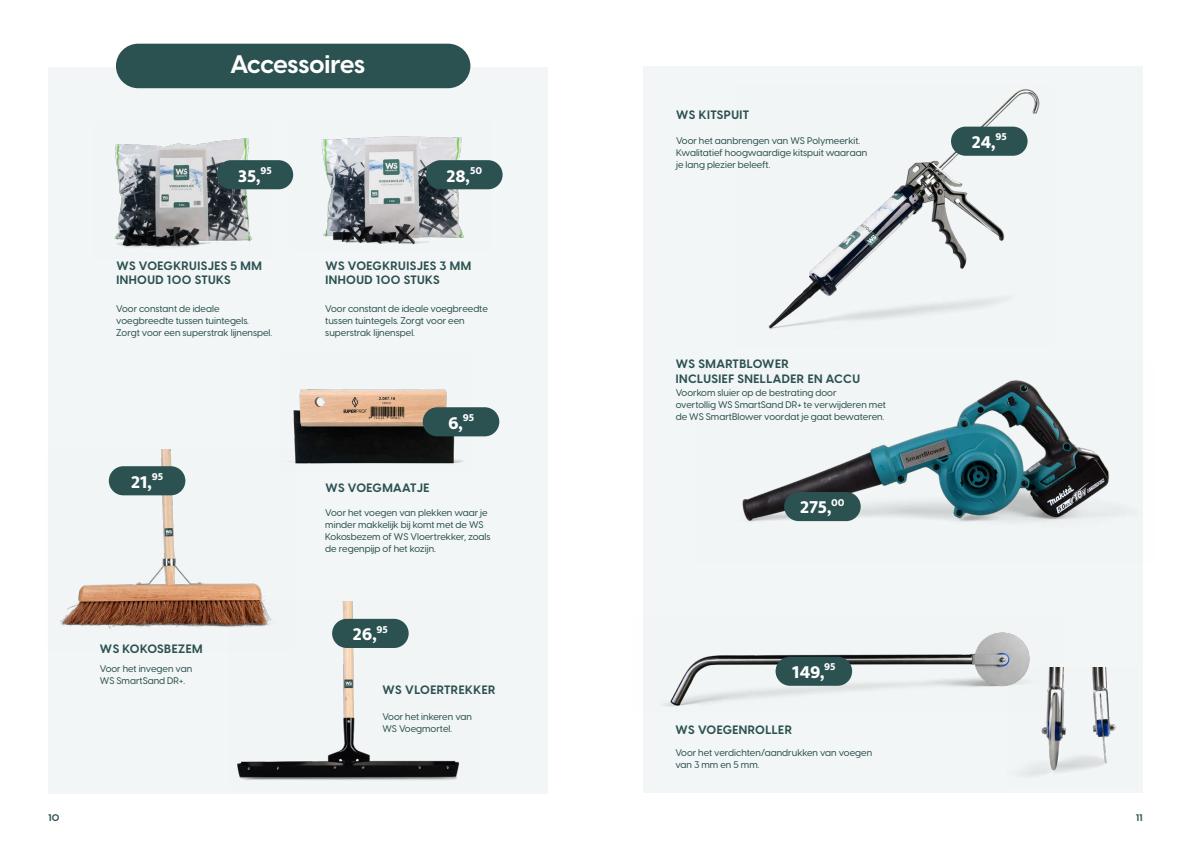
<style>
.page{position:relative;width:1191px;height:842px;background:#fff}
.page>*{position:absolute;margin:0;border:0;box-sizing:border-box;transform-origin:0 0}
.t1{font:700 25px "Visby CF";letter-spacing:-.015em;color:#fff}
.t2{font:700 22.8px "Mukta Malar";letter-spacing:.005em;color:#fff}
.t3{font:700 12px/14px "Visby CF";letter-spacing:.04em;color:#2b5150}
.t4{font:500 9.5px/12px "Visby CF";color:#2b5150}
.t5{font:700 9.5px "Visby CF";color:#2b5150}
.s1{font-size:10px}
</style>
<div class="page">
<div style="left:48px;top:67px;width:499px;height:727px;background:#f3f6f6"></div>
<img style="left:114px;top:138px;width:159px;height:110px">
<div style="left:217px;top:160px;width:76px;height:29px;background:#2b5150;border-radius:15px"></div>
<img style="left:60px;top:449px;width:205px;height:180px">
<img style="left:229px;top:601px;width:230px;height:179px">
<img style="left:293px;top:389px;width:177px;height:75px">
<div style="left:423px;top:407px;width:76px;height:29px;background:#2b5150;border-radius:15px"></div>
<div style="left:109px;top:466px;width:76px;height:29px;background:#2b5150;border-radius:15px"></div>
<div style="left:332px;top:619px;width:77px;height:29px;background:#2b5150;border-radius:15px"></div>
<div style="left:116px;top:44px;width:354px;height:44px;background:#2b5150;border-radius:22px"></div>
<img style="left:291px;top:136px;width:200px;height:109px">
<div style="left:426px;top:160px;width:76px;height:29px;background:#2b5150;border-radius:15px"></div>
<div style="left:643px;top:66px;width:499px;height:727px;background:#f3f6f6"></div>
<img style="left:768px;top:89px;width:272px;height:240px">
<img style="left:742px;top:361px;width:401px;height:202px">
<img style="left:664px;top:632px;width:397px;height:75px">
<img style="left:1006px;top:668px;width:110px;height:108px">
<div style="left:951px;top:127px;width:76px;height:29px;background:#2b5150;border-radius:15px"></div>
<div style="left:784px;top:492px;width:76px;height:29px;background:#2b5150;border-radius:15px"></div>
<div style="left:775px;top:657px;width:77px;height:29px;background:#2b5150;border-radius:15px"></div>
<h1 class="t1" style="left:230px;top:48px;width:136px">Accessoires</h1>
<h2 class="t2" style="left:238px;top:160px;width:35px">35,<sup>95</sup></h2>
<h2 class="t2" style="left:446px;top:160px;width:37px">28,<sup>50</sup></h2>
<p class="t3" style="left:116px;top:259px;width:147px">WS VOEGKRUISJES 5 MM<br>INHOUD 100 STUKS</p>
<p class="t4" style="left:116px;top:303px;width:157px">Voor constant de ideale voegbreedte tussen tuintegels.<br>Zorgt voor een superstrak lijnenspel.</p>
<h2 class="t2" style="left:131px;top:466px;width:33px">21,<sup>95</sup></h2>
<p class="t3" style="left:100px;top:642px;width:104px">WS KOKOSBEZEM</p>
<p class="t4" style="left:100px;top:663px;width:94px">Voor het invegen van<br>WS SmartSand DR+.</p>
<p class="t3" style="left:325px;top:259px;width:147px">WS VOEGKRUISJES 3 MM<br>INHOUD 100 STUKS</p>
<p class="t4" style="left:325px;top:303px;width:164px">Voor constant de ideale voegbreedte tussen tuintegels. Zorgt voor een superstrak lijnenspel.</p>
<h2 class="t2" style="left:448px;top:407px;width:28px">6,<sup>95</sup></h2>
<p class="t3" style="left:325px;top:481px;width:106px">WS VOEGMAATJE</p>
<p class="t4" style="left:325px;top:507px;width:167px">Voor het voegen van plekken waar je minder makkelijk bij komt met de WS Kokosbezem of WS Vloertrekker, zoals de regenpijp of het kozijn<span class="s1">.</span></p>
<h2 class="t2" style="left:353px;top:619px;width:36px">26,<sup>95</sup></h2>
<p class="t3" style="left:382px;top:683px;width:114px">WS VLOERTREKKER</p>
<p class="t4" style="left:382px;top:711px;width:91px">Voor het inkeren van<br>WS Voegmortel.</p>
<p class="t3" style="left:676px;top:108px;width:75px">WS KITSPUIT</p>
<p class="t4" style="left:676px;top:135px;width:192px">Voor het aanbrengen van WS Polymeerkit.<br>Kwalitatief hoogwaardige kitspuit waaraan je lang plezier beleeft.</p>
<p class="t3" style="left:676px;top:357px;width:186px;line-height:15px">WS SMARTBLOWER<br>INCLUSIEF SNELLADER EN ACCU</p>
<p class="t4" style="left:675px;top:387px;width:212px">Voorkom sluier op de bestrating door<br>overtollig WS SmartSand DR+ te verwijderen met de WS SmartBlower voordat je gaat bewateren.</p>
<h2 class="t2" style="left:800px;top:492px;width:46px">275,<sup>00</sup></h2>
<h2 class="t2" style="left:792px;top:657px;width:45px">149,<sup>95</sup></h2>
<p class="t3" style="left:675px;top:723px;width:118px">WS VOEGENROLLER</p>
<p class="t4" style="left:675px;top:747px;width:198px">Voor het verdichten/aandrukken van voegen van 3 mm en 5 mm.</p>
<h2 class="t2" style="left:972px;top:127px;width:36px">24,<sup>95</sup></h2>
<p class="t5" style="left:48px;top:812px;width:13px">10</p>
<p class="t5" style="left:1135px;top:812px;width:9px">11</p>
</div>
